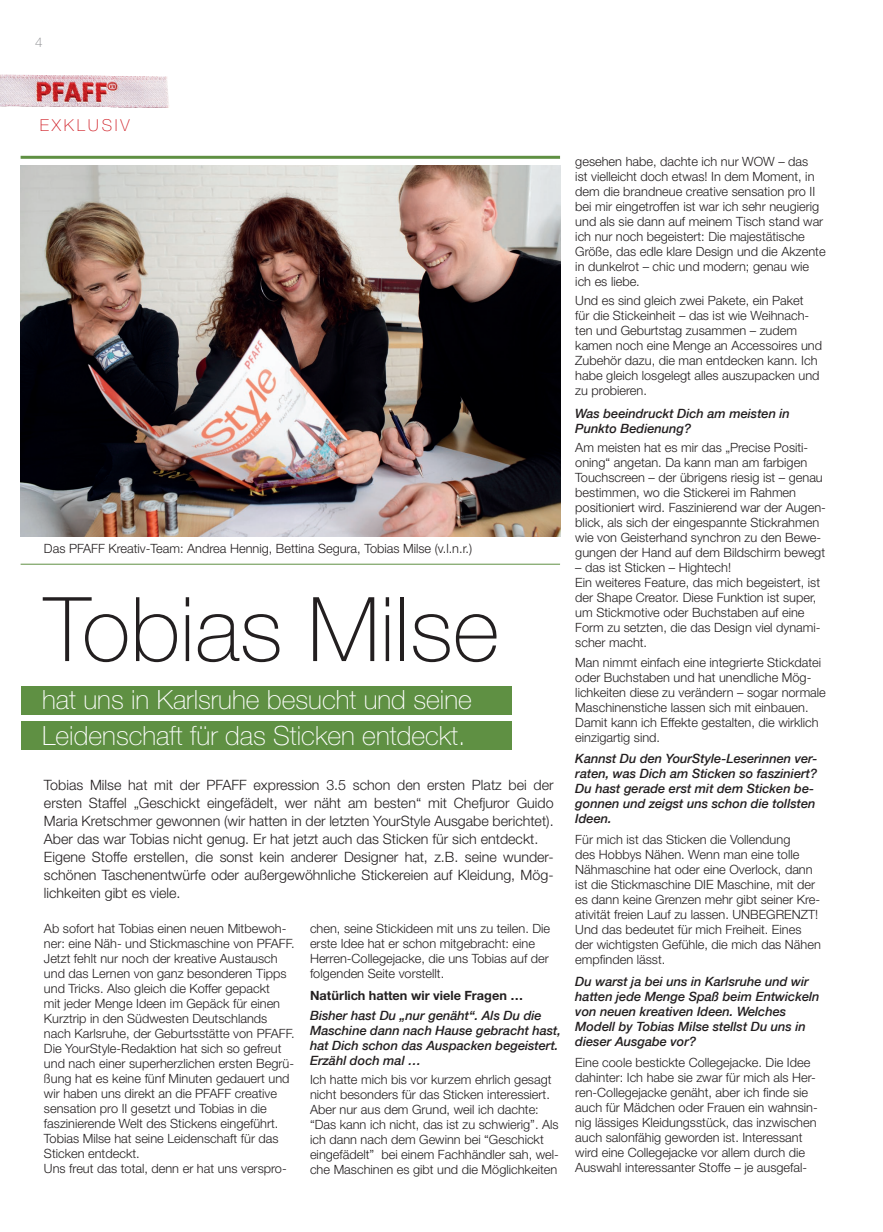
<style>
.page{position:relative;width:883px;height:1232px;background:#fff}
.page>*{position:absolute;margin:0;border:0;box-sizing:border-box;transform-origin:0 0}
.t1{font:100 89.4px "Helvetica Neue LT Pro";color:#231f20}
.t2{font:100 26.55px/36px "Helvetica Neue LT Pro";color:#fff}
.t3{font:100 16.5px "Helvetica Neue LT Pro";letter-spacing:.17em;color:#d1232a}
.t4{font:300 14.25px/18px "Helvetica Neue CE";color:#231f20}
.t5{font:100 13.5px "Helvetica Neue LT Pro";color:#808285}
.t6{font:300 12.75px/15px "Helvetica Neue CE";color:#231f20}
.t7{font:italic 500 12.75px/15px "Helvetica Neue";color:#231f20}
.t8{font:700 12.75px "Helvetica Neue CE";color:#231f20}
</style>
<div class="page">
<img style="left:21px;top:166px;width:539px;height:370px">
<img style="left:0;top:75px;width:169px;height:33px">
<hr style="left:21px;top:156px;width:539px;height:3px;background:#5f9043">
<div style="left:21px;top:686px;width:490px;height:28px;background:#5f9043"></div>
<div style="left:21px;top:721px;width:490px;height:28px;background:#5f9043"></div>
<hr style="left:21px;top:564px;width:539px;height:1px;background:#5f9043">
<p class="t5" style="left:35px;top:35px;width:9px">4</p>
<p class="t3" style="left:40px;top:115px;width:91px">EXKLUSIV</p>
<p class="t6" style="left:44px;top:541px;width:429px">Das PFAFF Kreativ-Team: Andrea Hennig, Bettina Segura, Tobias Milse (v.l.n.r.)</p>
<h1 class="t1" style="left:44px;top:576px;width:456px">Tobias Milse</h1>
<h2 class="t2" style="left:42px;top:681px;width:431px">hat uns in Karlsruhe besucht und seine<br>Leidenschaft für das Sticken entdeckt.</h2>
<p class="t4" style="left:44px;top:775px;width:511px">Tobias Milse hat mit der PFAFF expression 3.5 schon den ersten Platz bei der ersten Staffel „Geschickt eingefädelt, wer näht am besten“ mit Chefjuror Guido Maria Kretschmer gewonnen (wir hatten in der letzten YourStyle Ausgabe berichtet).<br>Aber das war Tobias nicht genug. Er hat jetzt auch das Sticken für sich entdeckt.<br>Eigene Stoffe erstellen, die sonst kein anderer Designer hat, z.B. seine wunder&shy;schönen Taschenentwürfe oder außergewöhnliche Stickereien auf Kleidung, Mög&shy;lichkeiten gibt es viele.</p>
<p class="t6" style="left:44px;top:920px;width:252px">Ab sofort hat Tobias einen neuen Mitbewoh&shy;ner: eine Näh- und Stickmaschine von PFAFF.<br>Jetzt fehlt nur noch der kreative Austausch und das Lernen von ganz besonderen Tipps und Tricks. Also gleich die Koffer gepackt<br>mit jeder Menge Ideen im Gepäck für einen Kurztrip in den Südwesten Deutschlands nach Karlsruhe, der Geburtsstätte von PFAFF.<br>Die YourStyle-Redaktion hat sich so gefreut und nach einer superherzlichen ersten Begrü&shy;ßung hat es keine fünf Minuten gedauert und wir haben uns direkt an die PFAFF creative sensation pro II gesetzt und Tobias in die faszinierende Welt des Stickens eingeführt.<br>Tobias Milse hat seine Leidenschaft für das Sticken entdeckt.<br>Uns freut das total, denn er hat uns verspro-</p>
<p class="t6" style="left:310px;top:920px;width:241px">chen, seine Stickideen mit uns zu teilen. Die erste Idee hat er schon mitgebracht: eine Herren-Collegejacke, die uns Tobias auf der folgenden Seite vorstellt.</p>
<p class="t8" style="left:310px;top:987px;width:215px">Natürlich hatten wir viele Fragen …</p>
<p class="t7" style="left:310px;top:1006px;width:252px">Bisher hast Du „nur genäht“. Als Du die Maschine dann nach Hause gebracht hast, hat Dich schon das Auspacken begeistert.<br>Erzähl doch mal …</p>
<p class="t6" style="left:310px;top:1072px;width:250px">Ich hatte mich bis vor kurzem ehrlich gesagt nicht besonders für das Sticken interessiert.<br>Aber nur aus dem Grund, weil ich dachte: “Das kann ich nicht, das ist zu schwierig”. Als ich dann nach dem Gewinn bei “Geschickt eingefädelt” bei einem Fachhändler sah, wel&shy;che Maschinen es gibt und die Möglichkeiten</p>
<p class="t6" style="left:575px;top:154px;width:252px">gesehen habe, dachte ich nur WOW – das<br>ist vielleicht doch etwas! In dem Moment, in dem die brandneue creative sensation pro II bei mir eingetroffen ist war ich sehr neugierig und als sie dann auf meinem Tisch stand war ich nur noch begeistert: Die majestätische Größe, das edle klare Design und die Akzente in dunkelrot – chic und modern; genau wie ich es liebe.</p>
<p class="t6" style="left:575px;top:293px;width:248px">Und es sind gleich zwei Pakete, ein Paket<br>für die Stickeinheit – das ist wie Weihnach&shy;ten und Geburtstag zusammen – zudem kamen noch eine Menge an Accessoires und Zubehör dazu, die man entdecken kann. Ich habe gleich losgelegt alles auszupacken und zu probieren.</p>
<p class="t7" style="left:575px;top:405px;width:216px">Was beeindruckt Dich am meisten in<br>Punkto Bedienung?</p>
<p class="t6" style="left:575px;top:440px;width:252px">Am meisten hat es mir das „Precise Positi&shy;oning“ angetan. Da kann man am farbigen Touchscreen – der übrigens riesig ist – genau bestimmen, wo die Stickerei im Rahmen positioniert wird. Faszinierend war der Augen&shy;blick, als sich der eingespannte Stickrahmen wie von Geisterhand synchron zu den Bewe&shy;gungen der Hand auf dem Bildschirm bewegt</p>
<p class="t6" style="left:575px;top:560px;width:247px">– das ist Sticken – Hightech!<br>Ein weiteres Feature, das mich begeistert, ist der Shape Creator. Diese Funktion ist super, um Stickmotive oder Buchstaben auf eine Form zu setzten, die das Design viel dynami&shy;scher macht.</p>
<p class="t6" style="left:575px;top:654px;width:252px">Man nimmt einfach eine integrierte Stickdatei oder Buchstaben und hat unendliche Mög&shy;lichkeiten diese zu verändern – sogar normale Maschinenstiche lassen sich mit einbauen.<br>Damit kann ich Effekte gestalten, die wirklich einzigartig sind.</p>
<p class="t7" style="left:575px;top:750px;width:243px">Kannst Du den YourStyle-Leserinnen ver&shy;raten, was Dich am Sticken so fasziniert?<br>Du hast gerade erst mit dem Sticken be&shy;gonnen und zeigst uns schon die tollsten Ideen.</p>
<p class="t6" style="left:575px;top:831px;width:247px">Für mich ist das Sticken die Vollendung<br>des Hobbys Nähen. Wenn man eine tolle Nähmaschine hat oder eine Overlock, dann ist die Stickmaschine DIE Maschine, mit der es dann keine Grenzen mehr gibt seiner Kre&shy;ativität freien Lauf zu lassen. UNBEGRENZT!<br>Und das bedeutet für mich Freiheit. Eines der wichtigsten Gefühle, die mich das Nähen empfinden lässt.</p>
<p class="t7" style="left:575px;top:973px;width:245px">Du warst ja bei uns in Karlsruhe und wir hatten jede Menge Spaß beim Entwickeln von neuen kreativen Ideen. Welches Modell by Tobias Milse stellst Du uns in dieser Ausgabe vor?</p>
<p class="t6" style="left:575px;top:1055px;width:244px">Eine coole bestickte Collegejacke. Die Idee dahinter: Ich habe sie zwar für mich als Her&shy;ren-Collegejacke genäht, aber ich finde sie auch für Mädchen oder Frauen ein wahnsin&shy;nig lässiges Kleidungsstück, das inzwischen auch salonfähig geworden ist. Interessant wird eine Collegejacke vor allem durch die Auswahl interessanter Stoffe – je ausgefal-</p>
</div>
